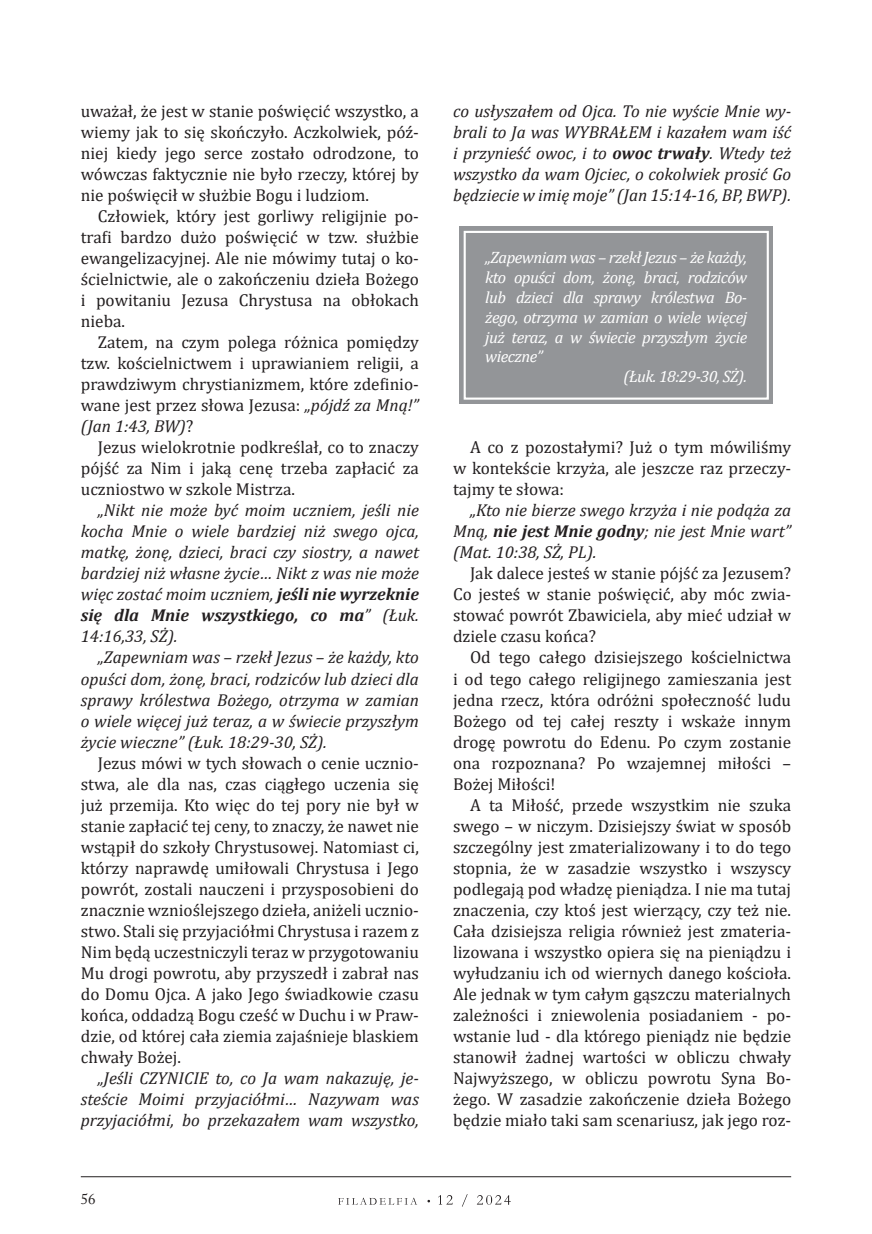
<style>
.page{position:relative;width:872px;height:1234px;background:#fff}
.page>*{position:absolute;margin:0;border:0;box-sizing:border-box;transform-origin:0 0}
.Normalny{font:17.25px/21px "Cambria";color:#231f20;text-align:justify}
.Normalny-2{font:italic 17.25px/21px "Cambria";color:#231f20;text-align:justify}
.Normalny-3{font:italic 16.5px/19.8px "Cambria";letter-spacing:-.03em;color:#fff;text-align:justify}
.t1{font:15px "Adobe Caslon Pro";color:#231f20}
.s1{font-style:italic}
.s2{font-weight:700}
</style>
<div class="page">
<hr style="left:81px;top:1176px;width:710px;height:1px;background:#231f20">
<svg style="left:338px;top:1194px;width:173px;height:12px"></svg>
<div style="left:459px;top:226px;width:314px;height:178px;background:#939598"></div>
<div style="left:463px;top:231px;width:306px;height:168px;border:2px solid #fff"></div>
<p class="Normalny" style="left:81px;top:101px;width:340px">uważał, że jest w stanie poświęcić wszystko, a wiemy jak to się skończyło. Aczkolwiek, póź&shy;niej kiedy jego serce zostało odrodzone, to wówczas faktycznie nie było rzeczy, której by nie poświęcił w służbie Bogu i ludziom.</p>
<p class="Normalny" style="left:81px;top:206px;width:340px;text-indent:17px">Człowiek, który jest gorliwy religijnie po&shy;trafi bardzo dużo poświęcić w tzw. służbie ewangelizacyjnej. Ale nie mówimy tutaj o ko&shy;ścielnictwie, ale o zakończeniu dzieła Bożego i powitaniu Jezusa Chrystusa na obłokach nieba.</p>
<p class="Normalny" style="left:81px;top:332px;width:340px;text-indent:17px">Zatem, na czym polega różnica pomiędzy tzw. kościelnictwem i uprawianiem religii, a prawdziwym chrystianizmem, które zdefinio&shy;wane jest przez słowa Jezusa: <span class="s1">„pójdź za Mną!” (Jan 1:43, BW)</span>?</p>
<p class="Normalny" style="left:81px;top:437px;width:340px;text-indent:17px">Jezus wielokrotnie podkreślał, co to znaczy pójść za Nim i jaką cenę trzeba zapłacić za uczniostwo w szkole Mistrza.</p>
<p class="Normalny-2" style="left:81px;top:499px;width:340px;text-indent:17px">„Nikt nie może być moim uczniem, jeśli nie kocha Mnie o wiele bardziej niż swego ojca, matkę, żonę, dzieci, braci czy siostry, a nawet bardziej niż własne życie… Nikt z was nie może więc zostać moim uczniem, <span class="s2">jeśli nie wyrzeknie się dla Mnie wszystkiego, co ma</span>” (Łuk.<br>14:16,33, SŻ).</p>
<p class="Normalny-2" style="left:81px;top:646px;width:340px;text-indent:17px">„Zapewniam was – rzekł Jezus – że każdy, kto opuści dom, żonę, braci, rodziców lub dzieci dla sprawy królestwa Bożego, otrzyma w zamian o wiele więcej już teraz, a w świecie przyszłym życie wieczne” (Łuk. 18:29-30, SŻ).</p>
<p class="Normalny" style="left:81px;top:752px;width:340px;text-indent:17px">Jezus mówi w tych słowach o cenie ucznio&shy;stwa, ale dla nas, czas ciągłego uczenia się już przemija. Kto więc do tej pory nie był w stanie zapłacić tej ceny, to znaczy, że nawet nie wstąpił do szkoły Chrystusowej. Natomiast ci, którzy naprawdę umiłowali Chrystusa i Jego powrót, zostali nauczeni i przysposobieni do znacznie wznioślejszego dzieła, aniżeli ucznio&shy;stwo. Stali się przyjaciółmi Chrystusa i razem z Nim będą uczestniczyli teraz w przygotowaniu Mu drogi powrotu, aby przyszedł i zabrał nas do Domu Ojca. A jako Jego świadkowie czasu końca, oddadzą Bogu cześć w Duchu i w Praw&shy;dzie, od której cała ziemia zajaśnieje blaskiem chwały Bożej.</p>
<p class="Normalny-2" style="left:81px;top:1066px;width:340px;text-indent:17px">„Jeśli CZYNICIE to, co Ja wam nakazuję, je&shy;steście Moimi przyjaciółmi… Nazywam was przyjaciółmi, bo przekazałem wam wszystko,</p>
<p class="t1" style="left:81px;top:1189px;width:16px">56</p>
<p class="Normalny-2" style="left:453px;top:100px;width:340px">co usłyszałem od Ojca. To nie wyście Mnie wy&shy;brali to Ja was WYBRAŁEM i kazałem wam iść i przynieść owoc, i to <span class="s2">owoc trwały</span>. Wtedy też wszystko da wam Ojciec, o cokolwiek prosić Go będziecie w imię moje” (Jan 15:14-16, BP, BWP).</p>
<p class="Normalny-3" style="left:485px;top:247px;width:263px">„Zapewniam was – rzekł Jezus – że każdy, kto opuści dom, żonę, braci, rodziców lub dzieci dla sprawy królestwa Bo&shy;żego, otrzyma w zamian o wiele więcej już teraz, a w świecie przyszłym życie wieczne”</p>
<p class="Normalny-3" style="left:623px;top:366px;width:125px">(Łuk. 18:29-30, SŻ).</p>
<p class="Normalny" style="left:453px;top:437px;width:340px;text-indent:17px">A co z pozostałymi? Już o tym mówiliśmy w kontekście krzyża, ale jeszcze raz przeczy&shy;tajmy te słowa:</p>
<p class="Normalny-2" style="left:453px;top:499px;width:340px;text-indent:17px">„Kto nie bierze swego krzyża i nie podąża za Mną, <span class="s2">nie jest Mnie godny</span>; nie jest Mnie wart” (Mat. 10:38, SŻ, PL).</p>
<p class="Normalny" style="left:453px;top:563px;width:340px;text-indent:17px">Jak dalece jesteś w stanie pójść za Jezusem?<br>Co jesteś w stanie poświęcić, aby móc zwia&shy;stować powrót Zbawiciela, aby mieć udział w dziele czasu końca?</p>
<p class="Normalny" style="left:453px;top:647px;width:340px;text-indent:17px">Od tego całego dzisiejszego kościelnictwa i od tego całego religijnego zamieszania jest jedna rzecz, która odróżni społeczność ludu Bożego od tej całej reszty i wskaże innym drogę powrotu do Edenu. Po czym zostanie ona rozpoznana? Po wzajemnej miłości – Bożej Miłości!</p>
<p class="Normalny" style="left:453px;top:794px;width:340px;text-indent:17px">A ta Miłość, przede wszystkim nie szuka swego – w niczym. Dzisiejszy świat w sposób szczególny jest zmaterializowany i to do tego stopnia, że w zasadzie wszystko i wszyscy podlegają pod władzę pieniądza. I nie ma tutaj znaczenia, czy ktoś jest wierzący, czy też nie.<br>Cała dzisiejsza religia również jest zmateria&shy;lizowana i wszystko opiera się na pieniądzu i wyłudzaniu ich od wiernych danego kościoła.<br>Ale jednak w tym całym gąszczu materialnych zależności i zniewolenia posiadaniem - po&shy;wstanie lud - dla którego pieniądz nie będzie stanowił żadnej wartości w obliczu chwały Najwyższego, w obliczu powrotu Syna Bo&shy;żego. W zasadzie zakończenie dzieła Bożego będzie miało taki sam scenariusz, jak jego roz-</p>
</div>
